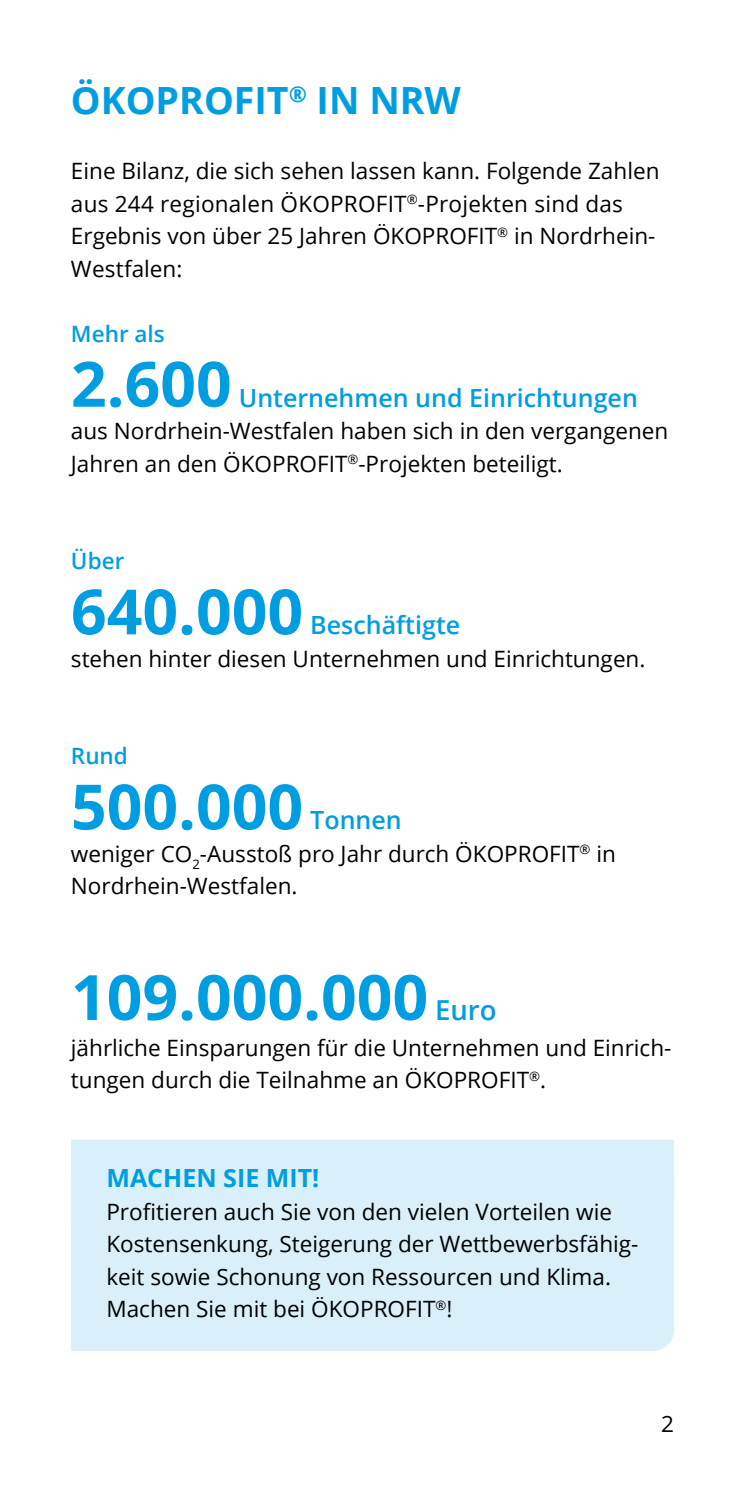
<style>
.page{position:relative;width:745px;height:1489px;background:#fff}
.page>*{position:absolute;margin:0;border:0;box-sizing:border-box;transform-origin:0 0}
.Zahlen{font:700 62.5px "Open Sans";color:#009ee0}
.t1{font:700 37.5px "Open Sans";color:#009ee0}
.Zahlen-2{font:600 27.5px "Open Sans";color:#009ee0}
.Zahlen-3{font:600 25px "Open Sans";color:#009ee0}
.Box_Head{font:700 25px "Open Sans";color:#009ee0}
.Box{font:22.5px/32.5px "Open Sans";color:#000}
.Zahlen-4{font:22.5px/32.5px "Open Sans";color:#000}
.Zahlen-5{font:600 22.5px "Open Sans";color:#009ee0}
</style>
<div class="page">
<div style="left:71px;top:1139px;width:602px;height:34px;background:#d9f0fa"></div>
<div style="left:71px;top:1173px;width:602px;height:177px;background:#d9f0fa"></div>
<h1 class="t1" style="left:71px;top:74px;width:391px">ÖKOPROFIT<sup>®</sup> IN NRW</h1>
<p class="Box" style="left:71px;top:154px;width:589px">Eine Bilanz, die sich sehen lassen kann. Folgende Zahlen aus 244 regionalen ÖKOPROFIT<sup>®</sup>-Projekten sind das Ergebnis von über 25 Jahren ÖKOPROFIT<sup>®</sup> in Nordrhein-Westfalen:</p>
<p class="Zahlen-5" style="left:71px;top:318px;width:95px">Mehr als</p>
<p class="Zahlen" style="left:71px;top:340px;width:162px">2.600</p>
<p class="Zahlen-3" style="left:239px;top:380px;width:400px">Unternehmen und Einrichtungen</p>
<p class="Zahlen-4" style="left:71px;top:414px;width:598px">aus Nordrhein-Westfalen haben sich in den vergangenen<br>Jahren an den ÖKOPROFIT<sup>®</sup>-Projekten beteiligt.</p>
<p class="Zahlen-5" style="left:71px;top:545px;width:55px">Über</p>
<p class="Zahlen" style="left:71px;top:567px;width:233px">640.000</p>
<p class="Zahlen-3" style="left:310px;top:608px;width:151px">Beschäftigte</p>
<p class="Zahlen-4" style="left:71px;top:642px;width:575px">stehen hinter diesen Unternehmen und Einrichtungen.</p>
<p class="Zahlen-5" style="left:71px;top:740px;width:58px">Rund</p>
<p class="Zahlen" style="left:71px;top:762px;width:233px">500.000</p>
<p class="Zahlen-3" style="left:310px;top:803px;width:93px">Tonnen</p>
<p class="Zahlen-4" style="left:71px;top:837px;width:546px">weniger CO<sub>2</sub>-Ausstoß pro Jahr durch ÖKOPROFIT<sup>®</sup> in<br>Nordrhein-Westfalen.</p>
<p class="Zahlen" style="left:71px;top:953px;width:358px">109.000.000</p>
<p class="Zahlen-2" style="left:435px;top:991px;width:63px">Euro</p>
<p class="Zahlen-4" style="left:71px;top:1030px;width:601px">jährliche Einsparungen für die Unternehmen und Einrich&shy;tungen durch die Teilnahme an ÖKOPROFIT<sup>®</sup>.</p>
<p class="Box_Head" style="left:106px;top:1160px;width:214px">MACHEN SIE MIT!</p>
<p class="Box" style="left:106px;top:1194px;width:533px">Profitieren auch Sie von den vielen Vorteilen wie Kostensenkung, Steigerung der Wettbewerbsfähig&shy;keit sowie Schonung von Ressourcen und Klima.<br>Machen Sie mit bei ÖKOPROFIT<sup>®</sup>!</p>
<p class="Box" style="left:660px;top:1406px;width:14px">2</p>
</div>
